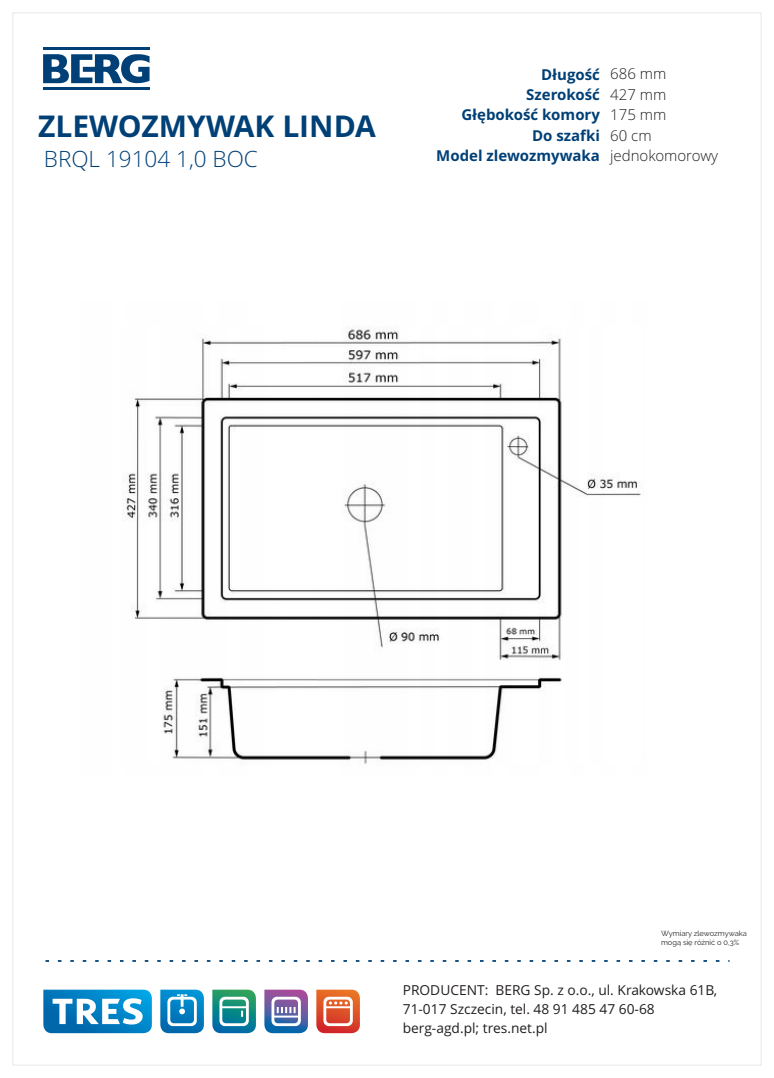
<style>
.page{position:relative;width:774px;height:1078px;background:#fff}
.page>*{position:absolute;margin:0;border:0;box-sizing:border-box;transform-origin:0 0}
.t1{font:700 30px "Open Sans";color:#004076}
.t2{font:300 22.5px "Open Sans";color:#004076}
.t3{font:700 15px/20.4px "Open Sans";color:#004076;text-align:right}
.t4{font:300 15px/20.5px "Open Sans";color:#231f20}
.t5{font:13.75px/18.8px "Open Sans";color:#231f20}
.t6{font:7.5px/8.8px "Raleway";color:#231f20}
</style>
<div class="page">
<svg style="left:45px;top:960px;width:684px;height:2px"></svg>
<svg style="left:43px;top:989px;width:109px;height:44px"></svg>
<svg style="left:160px;top:989px;width:44px;height:44px;background:#399ace"></svg>
<svg style="left:316px;top:989px;width:43px;height:44px;background:#e47658"></svg>
<svg style="left:264px;top:989px;width:44px;height:44px"></svg>
<svg style="left:212px;top:989px;width:44px;height:44px;background:#45a19e"></svg>
<svg style="left:43px;top:54px;width:106px;height:29px"></svg>
<hr style="left:43px;top:48px;width:106px;height:2px;background:#004076">
<hr style="left:43px;top:87px;width:106px;height:3px;background:#004076">
<img style="left:123px;top:327px;width:521px;height:437px">
<h1 class="t1" style="left:38px;top:114px;width:339px">ZLEWOZMYWAK LINDA</h1>
<h2 class="t2" style="left:44px;top:149px;width:215px">BRQL 19104 1,0 BOC</h2>
<p class="t3" style="left:436px;top:65px;width:165px">Długość<br>Szerokość<br>Głębokość komory<br>Do szafki<br>Model zlewozmywaka</p>
<p class="t4" style="left:609px;top:65px;width:109px">686 mm<br>427 mm<br>175 mm<br>60 cm jednokomorowy</p>
<p class="t6" style="left:660px;top:929px;width:87px">Wymiary zlewozmywaka mogą się różnić o 0,3%</p>
<p class="t5" style="left:402px;top:982px;width:316px">PRODUCENT: BERG Sp. z o.o., ul. Krakowska 61B,<br>71-017 Szczecin, tel. 48 91 485 47 60-68 berg-agd.pl; tres.net.pl</p>
</div>
